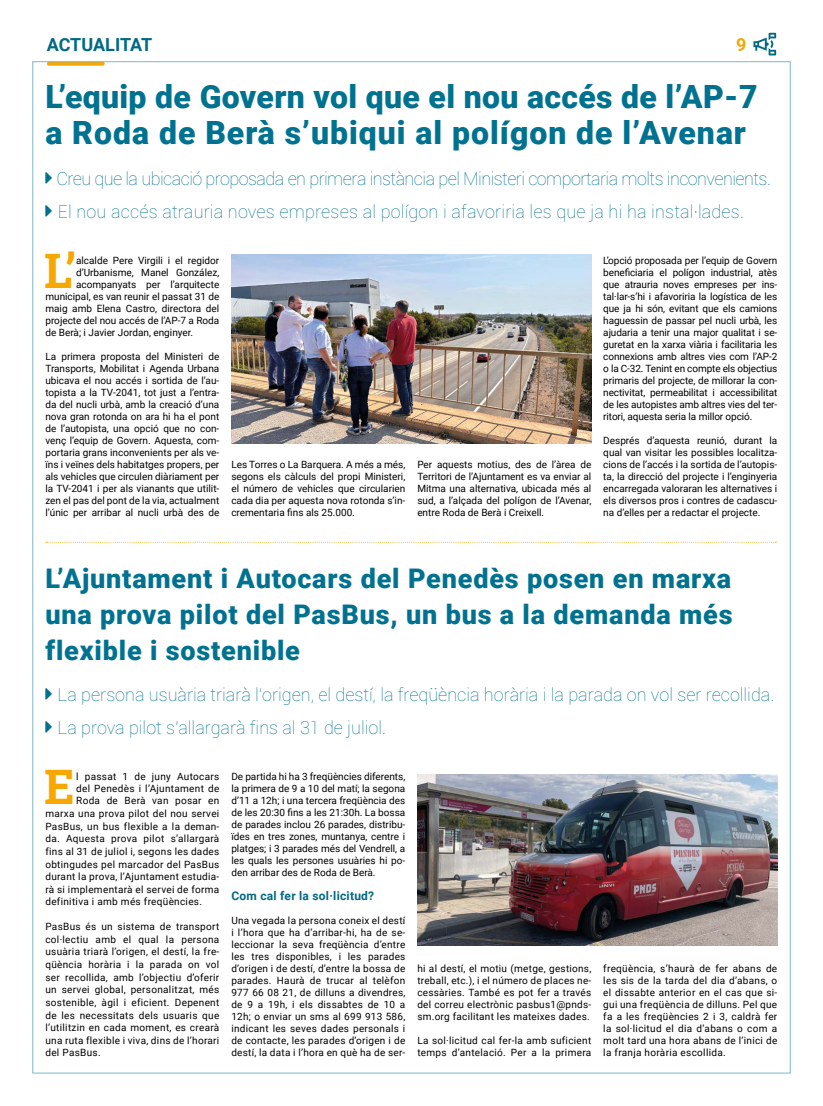
<style>
.page{position:relative;width:823px;height:1106px;background:#fff}
.page>*{position:absolute;margin:0;border:0;box-sizing:border-box;transform-origin:0 0}
.TEXTO_CORRIDO{font:700 48px "Roboto Slab";color:#f6a800}
.TITULO{font:900 32px/36px "Roboto";letter-spacing:.015em;color:#007290}
.t1{font:900 27px/36px "Roboto";letter-spacing:.03em;color:#007290;text-align:justify}
.t2{font:100 18px "Roboto";color:#007290}
.t3{font:100 18px "Roboto";letter-spacing:-.03em;color:#007290}
.t4{font:700 18px "Roboto";letter-spacing:-.01em;color:#006983}
.t5{font:700 18px "Roboto";color:#f6a800}
.TITULO_TEXTO_NEGRITA{font:700 12px "Roboto";letter-spacing:.02em;color:#006983}
.TEXTO_CORRIDO-2{font:10px/12px "Roboto";letter-spacing:.02em;color:#000;text-align:justify}
.TEXTO_CORRIDO-3{font:10px "Roboto";color:#000}
</style>
<div class="page">
<svg style="left:49px;top:64px;width:54px;height:2px"></svg>
<svg style="left:753px;top:33px;width:22px;height:22px"></svg>
<svg style="left:46px;top:542px;width:729px;height:1px"></svg>
<img style="left:231px;top:254px;width:360px;height:189px">
<img style="left:417px;top:774px;width:359px;height:171px">
<h3 class="t4" style="left:47px;top:32px;width:107px">ACTUALITAT</h3>
<h3 class="t5" style="left:735px;top:32px;width:12px">9</h3>
<p class="TITULO" style="left:45px;top:77px;width:713px">L’equip de Govern vol que el nou accés de l’AP-7 a Roda de Berà s’ubiqui al polígon de l’Avenar</p>
<p class="t3" style="left:56px;top:166px;width:715px">Creu que la ubicació proposada en primera instància pel Ministeri comportaria molts inconvenients.</p>
<p class="t2" style="left:58px;top:199px;width:687px">El nou accés atrauria noves empreses al polígon i afavoriria les que ja hi ha instal·lades.</p>
<p class="TEXTO_CORRIDO" style="left:44px;top:238px;width:33px">L’</p>
<p class="TEXTO_CORRIDO-3" style="left:76px;top:253px;width:145px">alcalde Pere Virgili i el regidor</p>
<p class="TEXTO_CORRIDO-2" style="left:603px;top:254px;width:175px">L’opció proposada per l’equip de Govern beneficiaria el polígon industrial, atès que atrauria noves empreses per ins&shy;tal·lar-s’hi i afavoriria la logística de les que ja hi són, evitant que els camions haguessin de passar pel nucli urbà, les ajudaria a tenir una major qualitat i se&shy;guretat en la xarxa viària i facilitaria les connexions amb altres vies com l’AP-2 o la C-32. Tenint en compte els objectius primaris del projecte, de millorar la con&shy;nectivitat, permeabilitat i accessibilitat de les autopistes amb altres vies del ter&shy;ritori, aquesta seria la millor opció.</p>
<p class="TEXTO_CORRIDO-2" style="left:603px;top:434px;width:175px">Després d’aquesta reunió, durant la qual van visitar les possibles localitza&shy;cions de l’accés i la sortida de l’autopis&shy;ta, la direcció del projecte i l’enginyeria encarregada valoraran les alternatives i els diversos pros i contres de cadascu&shy;na d’elles per a redactar el projecte.</p>
<p class="TEXTO_CORRIDO-3" style="left:76px;top:265px;width:145px">d’Urbanisme, Manel González,</p>
<p class="TEXTO_CORRIDO-3" style="left:76px;top:277px;width:145px">acompanyats per l’arquitecte</p>
<p class="TEXTO_CORRIDO-3" style="left:45px;top:289px;width:175px">municipal, es van reunir el passat 31 de</p>
<p class="TEXTO_CORRIDO-3" style="left:45px;top:301px;width:175px">maig amb Elena Castro, directora del</p>
<p class="TEXTO_CORRIDO-3" style="left:45px;top:313px;width:175px">projecte del nou accés de l’AP-7 a Roda</p>
<p class="TEXTO_CORRIDO-3" style="left:45px;top:325px;width:149px">de Berà; i Javier Jordan, enginyer.</p>
<p class="TEXTO_CORRIDO-2" style="left:45px;top:350px;width:175px">La primera proposta del Ministeri de Transports, Mobilitat i Agenda Urbana ubicava el nou accés i sortida de l’au&shy;topista a la TV-2041, tot just a l’entra&shy;da del nucli urbà, amb la creació d’una nova gran rotonda on ara hi ha el pont de l’autopista, una opció que no con&shy;venç l’equip de Govern. Aquesta, com&shy;portaria grans inconvenients per als ve&shy;ïns i veïnes dels habitatges propers, per als vehicles que circulen diàriament per la TV-2041 i per als vianants que utilit&shy;zen el pas del pont de la via, actualment l’únic per arribar al nucli urbà des de</p>
<p class="TEXTO_CORRIDO-2" style="left:231px;top:458px;width:175px">Les Torres o La Barquera. A més a més, segons els càlculs del propi Ministeri, el número de vehicles que circularien cada dia per aquesta nova rotonda s’in&shy;crementaria fins als 25.000.</p>
<p class="TEXTO_CORRIDO-2" style="left:417px;top:458px;width:175px">Per aquests motius, des de l’àrea de Territori de l’Ajuntament es va enviar al Mitma una alternativa, ubicada més al sud, a l’alçada del polígon de l’Avenar, entre Roda de Berà i Creixell.</p>
<p class="t1" style="left:45px;top:559px;width:688px">L’Ajuntament i Autocars del Penedès posen en marxa una prova pilot del PasBus, un bus a la demanda més flexible i sostenible</p>
<p class="t2" style="left:57px;top:682px;width:717px">La persona usuària triarà l’origen, el destí, la freqüència horària i la parada on vol ser recollida.</p>
<p class="t2" style="left:57px;top:715px;width:330px">La prova pilot s’allargarà fins al 31 de juliol.</p>
<p class="TEXTO_CORRIDO" style="left:44px;top:754px;width:32px">E</p>
<p class="TEXTO_CORRIDO-2" style="left:76px;top:770px;width:144px">l passat 1 de juny Autocars</p>
<p class="TEXTO_CORRIDO-2" style="left:231px;top:770px;width:175px">De partida hi ha 3 freqüències diferents, la primera de 9 a 10 del matí; la segona d’11 a 12h; i una tercera freqüència des de les 20:30 fins a les 21:30h. La bossa de parades inclou 26 parades, distribu&shy;ïdes en tres zones, muntanya, centre i platges; i 3 parades més del Vendrell, a les quals les persones usuàries hi po&shy;den arribar des de Roda de Berà.</p>
<p class="TITULO_TEXTO_NEGRITA" style="left:231px;top:887px;width:144px">Com cal fer la sol·licitud?</p>
<p class="TEXTO_CORRIDO-2" style="left:231px;top:914px;width:175px">Una vegada la persona coneix el destí i l’hora que ha d’arribar-hi, ha de se&shy;leccionar la seva freqüència d’entre les tres disponibles, i les parades d’origen i de destí, d’entre la bossa de parades. Haurà de trucar al telèfon 977 66 08 21, de dilluns a divendres, de 9 a 19h, i els dissabtes de 10 a 12h; o enviar un sms al 699 913 586, indicant les seves dades personals i de contacte, les parades d’origen i de destí, la data i l’hora en què ha de ser-</p>
<p class="TEXTO_CORRIDO-2" style="left:76px;top:782px;width:145px">del Penedès i l’Ajuntament de</p>
<p class="TEXTO_CORRIDO-2" style="left:76px;top:794px;width:144px">Roda de Berà van posar en</p>
<p class="TEXTO_CORRIDO-2" style="left:45px;top:807px;width:175px">marxa una prova pilot del nou servei</p>
<p class="TEXTO_CORRIDO-2" style="left:45px;top:819px;width:175px">PasBus, un bus flexible a la deman-</p>
<p class="TEXTO_CORRIDO-2" style="left:45px;top:832px;width:175px">da. Aquesta prova pilot s’allargarà</p>
<p class="TEXTO_CORRIDO-2" style="left:45px;top:845px;width:175px">fins al 31 de juliol i, segons les dades</p>
<p class="TEXTO_CORRIDO-2" style="left:45px;top:857px;width:175px">obtingudes pel marcador del PasBus</p>
<p class="TEXTO_CORRIDO-2" style="left:45px;top:870px;width:175px">durant la prova, l’Ajuntament estudia-</p>
<p class="TEXTO_CORRIDO-2" style="left:45px;top:882px;width:175px">rà si implementarà el servei de forma</p>
<p class="TEXTO_CORRIDO-2" style="left:45px;top:895px;width:158px">definitiva i amb més freqüències.</p>
<p class="TEXTO_CORRIDO-2" style="left:45px;top:919px;width:175px;line-height:12.6px">PasBus és un sistema de transport col·lectiu amb el qual la persona usuària triarà l’origen, el destí, la fre&shy;qüència horària i la parada on vol ser recollida, amb l’objectiu d’oferir un servei global, personalitzat, més sostenible, àgil i eficient. Depenent de les necessitats dels usuaris que l’utilitzin en cada moment, es crearà una ruta flexible i viva, dins de l’horari del PasBus.</p>
<p class="TEXTO_CORRIDO-2" style="left:417px;top:962px;width:175px">hi al destí, el motiu (metge, gestions, treball, etc.), i el número de places ne&shy;cessàries. També es pot fer a través del correu electrònic pasbus1@pnds&shy;sm.org facilitant les mateixes dades.</p>
<p class="TEXTO_CORRIDO-2" style="left:417px;top:1034px;width:175px">La sol·licitud cal fer-la amb suficient temps d’antelació. Per a la primera</p>
<p class="TEXTO_CORRIDO-2" style="left:603px;top:962px;width:175px">freqüència, s’haurà de fer abans de les sis de la tarda del dia d’abans, o el dissabte anterior en el cas que si&shy;gui una freqüència de dilluns. Pel que fa a les freqüències 2 i 3, caldrà fer la sol·licitud el dia d’abans o com a molt tard una hora abans de l’inici de la franja horària escollida.</p>
</div>
